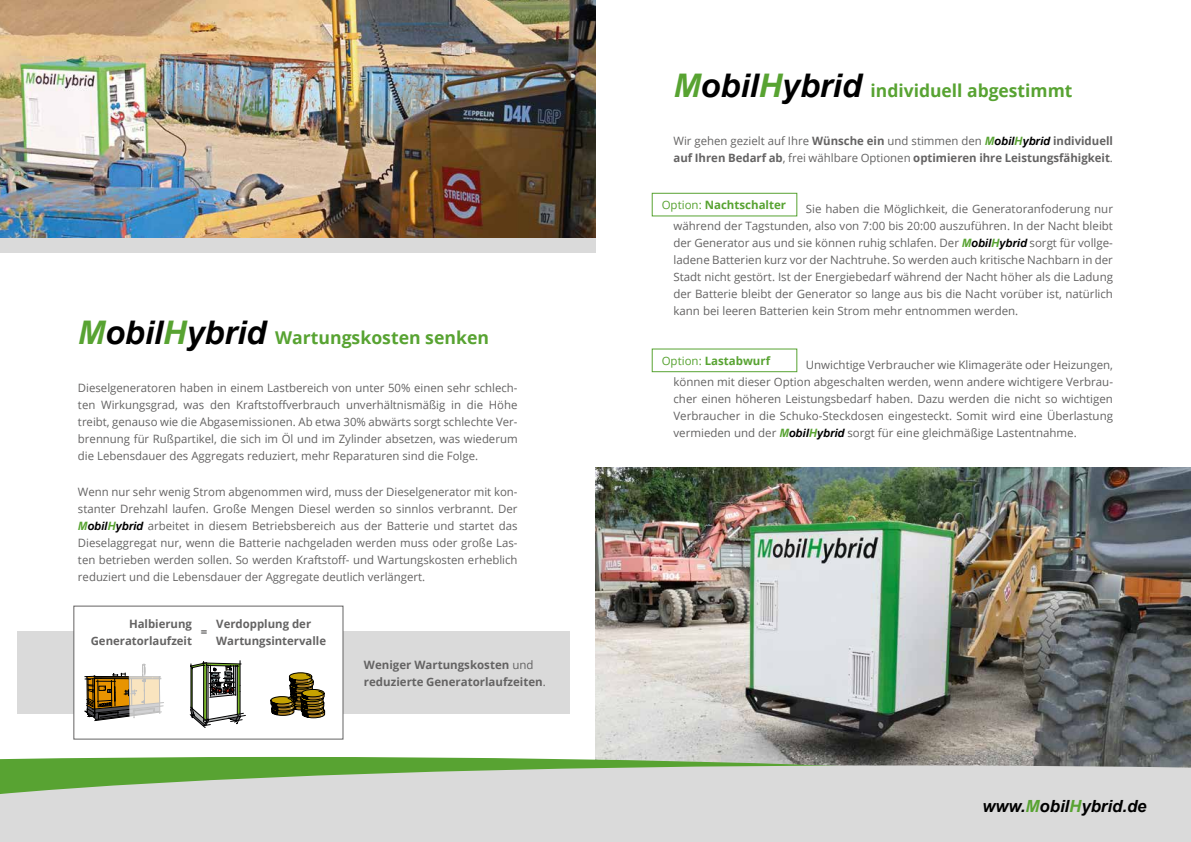
<style>
.page{position:relative;width:1191px;height:842px;background:#fff}
.page>*{position:absolute;margin:0;border:0;box-sizing:border-box;transform-origin:0 0}
.t1{font:700 17.6px "Open Sans";color:#58a332}
.t2{font:italic 700 16.7px "Arial";color:#000}
.t3{font:11.5px/17px "Open Sans";color:#646363;text-align:justify}
.t4{font:700 11.5px/17px "Open Sans";color:#646363}
.t5{font:700 11.5px "Open Sans";color:#58a332}
.s1{font-family:"Arial";font-style:italic;font-size:32.5px}
.s2{font-family:"Arial";font-style:italic;font-size:32.5px;color:#000}
.s3{font-family:"Arial";font-weight:700;font-style:italic;color:#58a332}
.s4{font-family:"Arial";font-weight:700;font-style:italic;color:#000}
.s5{font-weight:400}
.s6{font-family:"Arial";font-style:italic;color:#58a332}
.s7{font-family:"Arial";font-style:italic;color:#000}
.s8{color:#58a332}
</style>
<div class="page">
<img style="left:595px;top:468px;width:596px;height:289px">
<img style="left:0;top:0;width:595px;height:238px">
<div style="left:0;top:238px;width:595px;height:14px;background:#dadada"></div>
<div style="left:17px;top:631px;width:553px;height:83px;background:#dadada"></div>
<div style="left:74px;top:606px;width:269px;height:133px;background:#fff"></div>
<svg style="left:0;top:757px;width:1191px;height:8px;background:#759a62"></svg>
<svg style="left:0;top:765px;width:1191px;height:77px;background:#cfd5cc"></svg>
<div style="left:651px;top:193px;width:146px;height:23px;border:1px solid #58a332"></div>
<div style="left:651px;top:348px;width:146px;height:24px;border:1px solid #58a332"></div>
<svg style="left:270px;top:672px;width:55px;height:46px"></svg>
<svg style="left:189px;top:660px;width:57px;height:68px"></svg>
<svg style="left:83px;top:605px;width:82px;height:237px"></svg>
<h1 class="t1" style="left:78px;top:325px;width:412px"><span class="s1">M</span><span class="s2">obil</span><span class="s1">H</span><span class="s2">ybrid</span> Wartungskosten senken</h1>
<p class="t3" style="left:78px;top:379px;width:441px">Dieselgeneratoren haben in einem Lastbereich von unter 50% einen sehr schlech&shy;ten Wirkungsgrad, was den Kraftstoffverbrauch unverhältnismäßig in die Höhe treibt, genauso wie die Abgasemissionen. Ab etwa 30% abwärts sorgt schlechte Ver&shy;brennung für Rußpartikel, die sich im Öl und im Zylinder absetzen, was wiederum die Lebensdauer des Aggregats reduziert, mehr Reparaturen sind die Folge.</p>
<p class="t3" style="left:78px;top:483px;width:441px">Wenn nur sehr wenig Strom abgenommen wird, muss der Dieselgenerator mit kon&shy;stanter Drehzahl laufen. Große Mengen Diesel werden so sinnlos verbrannt. Der <span class="s3">M</span><span class="s4">obil</span><span class="s3">H</span><span class="s4">ybrid</span> arbeitet in diesem Betriebsbereich aus der Batterie und startet das Dieselaggregat nur, wenn die Batterie nachgeladen werden muss oder große Las&shy;ten betrieben werden sollen. So werden Kraftstoff- und Wartungskosten erheblich reduziert und die Lebensdauer der Aggregate deutlich verlängert.</p>
<p class="t4" style="left:91px;top:615px;width:103px;text-align:right">Halbierung<br>Generatorlaufzeit</p>
<p class="t4" style="left:216px;top:615px;width:111px">Verdopplung der<br>Wartungsintervalle</p>
<p class="t4" style="left:201px;top:623px;width:8px">=</p>
<p class="t4" style="left:364px;top:656px;width:183px">Weniger Wartungskosten <span class="s5">und </span>reduzierte Generatorlaufzeiten<span class="s5">.</span></p>
<h1 class="t1" style="left:673px;top:78px;width:400px"><span class="s1">M</span><span class="s2">obil</span><span class="s1">H</span><span class="s2">ybrid</span> individuell abgestimmt</h1>
<p class="t4" style="left:673px;top:132px;width:441px"><span class="s5">Wir gehen gezielt auf Ihre</span> Wünsche ein <span class="s5">und stimmen den</span> <span class="s6">M</span><span class="s7">obil</span><span class="s6">H</span><span class="s7">ybrid</span> individuell auf Ihren Bedarf ab<span class="s5">, frei wählbare Optionen</span> optimieren ihre Leistungsfähigkeit<span class="s5">.</span></p>
<p class="t5" style="left:661px;top:197px;width:126px"><span class="s5">Option:</span> Nachtschalter</p>
<p class="t3" style="left:673px;top:200px;width:441px;text-indent:132px">Sie haben die Möglichkeit, die Generatoranfoderung nur während der Tagstunden, also von 7:00 bis 20:00 auszuführen. In der Nacht bleibt der Generator aus und sie können ruhig schlafen. Der <span class="s3">M</span><span class="s4">obil</span><span class="s3">H</span><span class="s4">ybrid</span> sorgt für vollge&shy;ladene Batterien kurz vor der Nachtruhe. So werden auch kritische Nachbarn in der Stadt nicht gestört. Ist der Energiebedarf während der Nacht höher als die Ladung der Batterie bleibt der Generator so lange aus bis die Nacht vorüber ist, natürlich kann bei leeren Batterien kein Strom mehr entnommen werden.</p>
<p class="t5" style="left:661px;top:352px;width:110px"><span class="s5">Option:</span> Lastabwurf</p>
<p class="t3" style="left:673px;top:356px;width:441px;text-indent:132px">Unwichtige Verbraucher wie Klimageräte oder Heizungen, können mit dieser Option abgeschalten werden, wenn andere wichtigere Verbrau&shy;cher einen höheren Leistungsbedarf haben. Dazu werden die nicht so wichtigen Verbraucher in die Schuko-Steckdosen eingesteckt. Somit wird eine Überlastung vermieden und der <span class="s3">M</span><span class="s4">obil</span><span class="s3">H</span><span class="s4">ybrid</span> sorgt für eine gleichmäßige Lastentnahme.</p>
<h2 class="t2" style="left:982px;top:795px;width:166px">www.<span class="s8">M</span>obil<span class="s8">H</span>ybrid.de</h2>
</div>
